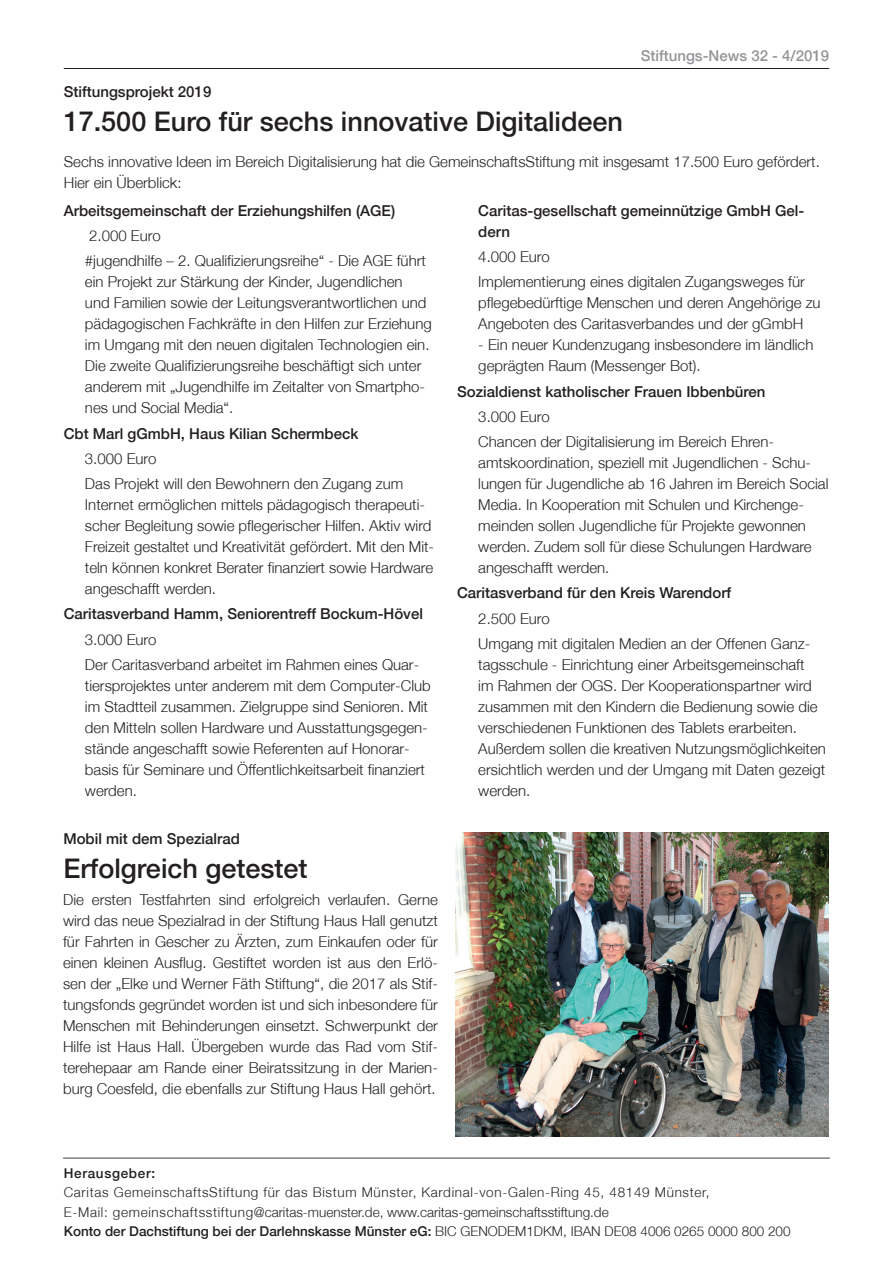
<style>
.page{position:relative;width:893px;height:1263px;background:#fff}
.page>*{position:absolute;margin:0;border:0;box-sizing:border-box;transform-origin:0 0}
.t1{font:500 27px "Helvetica Neue";color:#231f20}
.t2{font:300 15px/21px "Helvetica Neue";color:#231f20}
.t3{font:500 15px/21px "Helvetica Neue";color:#231f20}
.t4{font:500 15px "Helvetica Neue";color:#939598}
.t5{font:500 13.5px "Helvetica Neue";color:#231f20}
.t6{font:300 13.5px "Helvetica Neue";letter-spacing:.05em;color:#231f20}
.t7{font:300 13.5px "Helvetica Neue";color:#231f20}
.t8{font:500 13.5px "Helvetica Neue";letter-spacing:.05em;color:#231f20}
.s1{font-weight:300}
</style>
<div class="page">
<hr style="left:64px;top:68px;width:765px;height:1px;background:#231f20">
<hr style="left:63px;top:1157px;width:767px;height:2px;background:#7e8083">
<img style="left:456px;top:832px;width:373px;height:304px">
<p class="t3" style="left:64px;top:81px;width:149px">Stiftungsprojekt 2019</p>
<p class="t1" style="left:64px;top:105px;width:561px">17.500 Euro für sechs innovative Digitalideen</p>
<p class="t4" style="left:641px;top:47px;width:190px">Stiftungs-News 32 - 4/2019</p>
<p class="t2" style="left:64px;top:151px;width:758px">Sechs innovative Ideen im Bereich Digitalisierung hat die GemeinschaftsStiftung mit insgesamt 17.500 Euro gefördert.<br>Hier ein Überblick:</p>
<p class="t3" style="left:64px;top:200px;width:333px">Arbeitsgemeinschaft der Erziehungshilfen (AGE)</p>
<p class="t2" style="left:89px;top:225px;width:73px">2.000 Euro</p>
<p class="t2" style="left:85px;top:250px;width:348px">#jugendhilfe – 2. Qualifizierungsreihe“ - Die AGE führt ein Projekt zur Stärkung der Kinder, Jugendlichen<br>und Familien sowie der Leitungsverantwortlichen und pädagogischen Fachkräfte in den Hilfen zur Erziehung im Umgang mit den neuen digitalen Technologien ein.<br>Die zweite Qualifizierungsreihe beschäftigt sich unter anderem mit „Jugendhilfe im Zeitalter von Smartpho&shy;nes und Social Media“.</p>
<p class="t3" style="left:64px;top:423px;width:296px">Cbt Marl gGmbH, Haus Kilian Schermbeck</p>
<p class="t2" style="left:85px;top:448px;width:73px">3.000 Euro</p>
<p class="t2" style="left:85px;top:473px;width:351px">Das Projekt will den Bewohnern den Zugang zum Internet ermöglichen mittels pädagogisch therapeuti&shy;scher Begleitung sowie pflegerischer Hilfen. Aktiv wird Freizeit gestaltet und Kreativität gefördert. Mit den Mit&shy;teln können konkret Berater finanziert sowie Hardware angeschafft werden.</p>
<p class="t3" style="left:64px;top:603px;width:361px">Caritasverband Hamm, Seniorentreff Bockum-Hövel</p>
<p class="t2" style="left:85px;top:628px;width:73px">3.000 Euro</p>
<p class="t2" style="left:85px;top:654px;width:347px">Der Caritasverband arbeitet im Rahmen eines Quar&shy;tiersprojektes unter anderem mit dem Computer-Club im Stadtteil zusammen. Zielgruppe sind Senioren. Mit den Mitteln sollen Hardware und Ausstattungsgegen&shy;stände angeschafft sowie Referenten auf Honorar&shy;basis für Seminare und Öffentlichkeitsarbeit finanziert werden.</p>
<p class="t3" style="left:63px;top:828px;width:178px">Mobil mit dem Spezialrad</p>
<p class="t1" style="left:63px;top:853px;width:246px">Erfolgreich getestet</p>
<p class="t2" style="left:63px;top:889px;width:376px;text-align:justify">Die ersten Testfahrten sind erfolgreich verlaufen. Gerne wird das neue Spezialrad in der Stiftung Haus Hall genutzt für Fahrten in Gescher zu Ärzten, zum Einkaufen oder für einen kleinen Ausflug. Gestiftet worden ist aus den Erlö&shy;sen der „Elke und Werner Fäth Stiftung“, die 2017 als Stif&shy;tungsfonds gegründet worden ist und sich inbesondere für Menschen mit Behinderungen einsetzt. Schwerpunkt der Hilfe ist Haus Hall. Übergeben wurde das Rad vom Stif&shy;terehepaar am Rande einer Beiratssitzung in der Marien&shy;burg Coesfeld, die ebenfalls zur Stiftung Haus Hall gehört.</p>
<p class="t3" style="left:478px;top:200px;width:327px">Caritas-gesellschaft gemeinnützige GmbH Gel&shy;dern</p>
<p class="t2" style="left:478px;top:246px;width:73px">4.000 Euro</p>
<p class="t2" style="left:478px;top:271px;width:344px">Implementierung eines digitalen Zugangsweges für pflegebedürftige Menschen und deren Angehörige zu<br>Angeboten des Caritasverbandes und der gGmbH</p>
<p class="t2" style="left:478px;top:334px;width:337px">- Ein neuer Kundenzugang insbesondere im ländlich geprägten Raum (Messenger Bot).</p>
<p class="t3" style="left:457px;top:381px;width:310px">Sozialdienst katholischer Frauen Ibbenbüren</p>
<p class="t2" style="left:478px;top:406px;width:73px">3.000 Euro</p>
<p class="t2" style="left:478px;top:431px;width:352px">Chancen der Digitalisierung im Bereich Ehren&shy;amtskoordination, speziell mit Jugendlichen - Schu&shy;lungen für Jugendliche ab 16 Jahren im Bereich Social Media. In Kooperation mit Schulen und Kirchenge&shy;meinden sollen Jugendliche für Projekte gewonnen werden. Zudem soll für diese Schulungen Hardware angeschafft werden.</p>
<p class="t3" style="left:457px;top:582px;width:276px">Caritasverband für den Kreis Warendorf</p>
<p class="t2" style="left:478px;top:607px;width:73px">2.500 Euro</p>
<p class="t2" style="left:478px;top:633px;width:349px">Umgang mit digitalen Medien an der Offenen Ganz&shy;tagsschule - Einrichtung einer Arbeitsgemeinschaft<br>im Rahmen der OGS. Der Kooperationspartner wird zusammen mit den Kindern die Bedienung sowie die verschiedenen Funktionen des Tablets erarbeiten.<br>Außerdem sollen die kreativen Nutzungsmöglichkeiten ersichtlich werden und der Umgang mit Daten gezeigt werden.</p>
<p class="t8" style="left:64px;top:1165px;width:93px">Herausgeber:</p>
<p class="t6" style="left:64px;top:1184px;width:647px">Caritas GemeinschaftsStiftung für das Bistum Münster, Kardinal-von-Galen-Ring 45, 48149 Münster,</p>
<p class="t7" style="left:64px;top:1204px;width:546px">E-Mail: gemeinschaftsstiftung@caritas-muenster.de, www.caritas-gemeinschaftsstiftung.de</p>
<p class="t5" style="left:64px;top:1223px;width:728px">Konto der Dachstiftung bei der Darlehnskasse Münster eG: <span class="s1">BIC GENODEM1DKM, IBAN DE08 4006 0265 0000 800 200</span></p>
</div>
